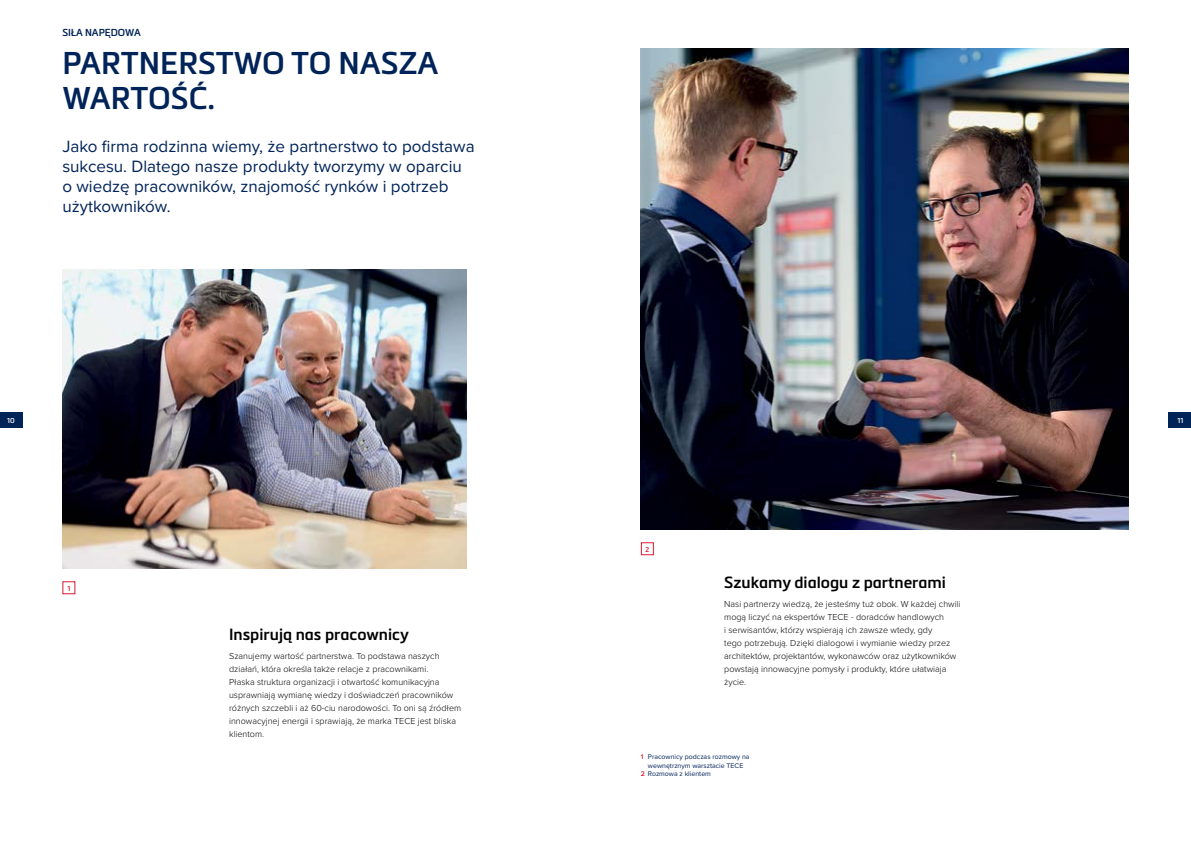
<style>
.page{position:relative;width:1191px;height:842px;background:#fff}
.page>*{position:absolute;margin:0;border:0;box-sizing:border-box;transform-origin:0 0}
.t1{font:600 31px/35px "Metronic Pro";color:#002358}
.t2{font:17px/20px "Proxima Nova";color:#002358}
.t3{font:600 16px "Metronic Pro";color:#000}
.t4{font:600 10px "Metronic Pro";color:#002358}
.t5{font:300 9px/13px "Proxima Nova";color:#000}
.t6{font:7px "Proxima Nova";color:#002358}
.t7{font:600 7px "Metronic Pro";color:#fff}
.t8{font:600 7px "Metronic Pro";color:#da1a32}
.s1{font-weight:600;color:#da1a32}
</style>
<div class="page">
<div style="left:641px;top:542px;width:13px;height:13px;border:1px solid #da1a32"></div>
<img style="left:641px;top:48px;width:487px;height:481px">
<div style="left:62px;top:581px;width:13px;height:13px;border:1px solid #da1a32"></div>
<img style="left:62px;top:269px;width:405px;height:299px">
<div style="left:1168px;top:412px;width:23px;height:16px;background:#002358"></div>
<div style="left:0;top:412px;width:23px;height:16px;background:#002358"></div>
<p class="t4" style="left:62px;top:26px;width:80px">SIŁA NAPĘDOWA</p>
<h1 class="t1" style="left:62px;top:45px;width:378px">PARTNERSTWO TO NASZA<br>WARTOŚĆ.</h1>
<h2 class="t2" style="left:62px;top:136px;width:414px">Jako firma rodzinna wiemy, że partnerstwo to podstawa sukcesu. Dlatego nasze produkty tworzymy w oparciu o wiedzę pracowników, znajomość rynków i potrzeb użytkowników.</h2>
<p class="t7" style="left:7px;top:416px;width:9px">10</p>
<p class="t7" style="left:1177px;top:416px;width:7px">11</p>
<p class="t8" style="left:67px;top:584px;width:6px">1</p>
<h3 class="t3" style="left:229px;top:624px;width:181px">Inspirują nas pracownicy</h3>
<p class="t5" style="left:229px;top:649px;width:234px">Szanujemy wartość partnerstwa. To podstawa naszych działań, która określa także relacje z pracownikami.<br>Płaska struktura organizacji i otwartość komunikacyjna usprawniają wymianę wiedzy i doświadczeń pracowników różnych szczebli i aż 60-ciu narodowości. To oni są źródłem innowacyjnej energii i sprawiają, że marka TECE jest bliska klientom.</p>
<p class="t8" style="left:645px;top:545px;width:6px">2</p>
<h3 class="t3" style="left:724px;top:572px;width:223px">Szukamy dialogu z partnerami</h3>
<p class="t5" style="left:724px;top:597px;width:238px">Nasi partnerzy wiedzą, że jesteśmy tuż obok. W każdej chwili mogą liczyć na ekspertów TECE - doradców handlowych<br>i serwisantów, którzy wspierają ich zawsze wtedy, gdy<br>tego potrzebują. Dzięki dialogowi i wymianie wiedzy przez architektów, projektantów, wykonawców oraz użytkowników powstają innowacyjne pomysły i produkty, które ułatwiaja życie.</p>
<p class="t6" style="left:641px;top:751px;width:110px"><span class="s1">1</span> Pracownicy podczas rozmowy na</p>
<p class="t6" style="left:648px;top:760px;width:97px">wewnętrznym warsztacie TECE</p>
<p class="t6" style="left:641px;top:769px;width:72px"><span class="s1">2</span> Rozmowa z klientem</p>
</div>
